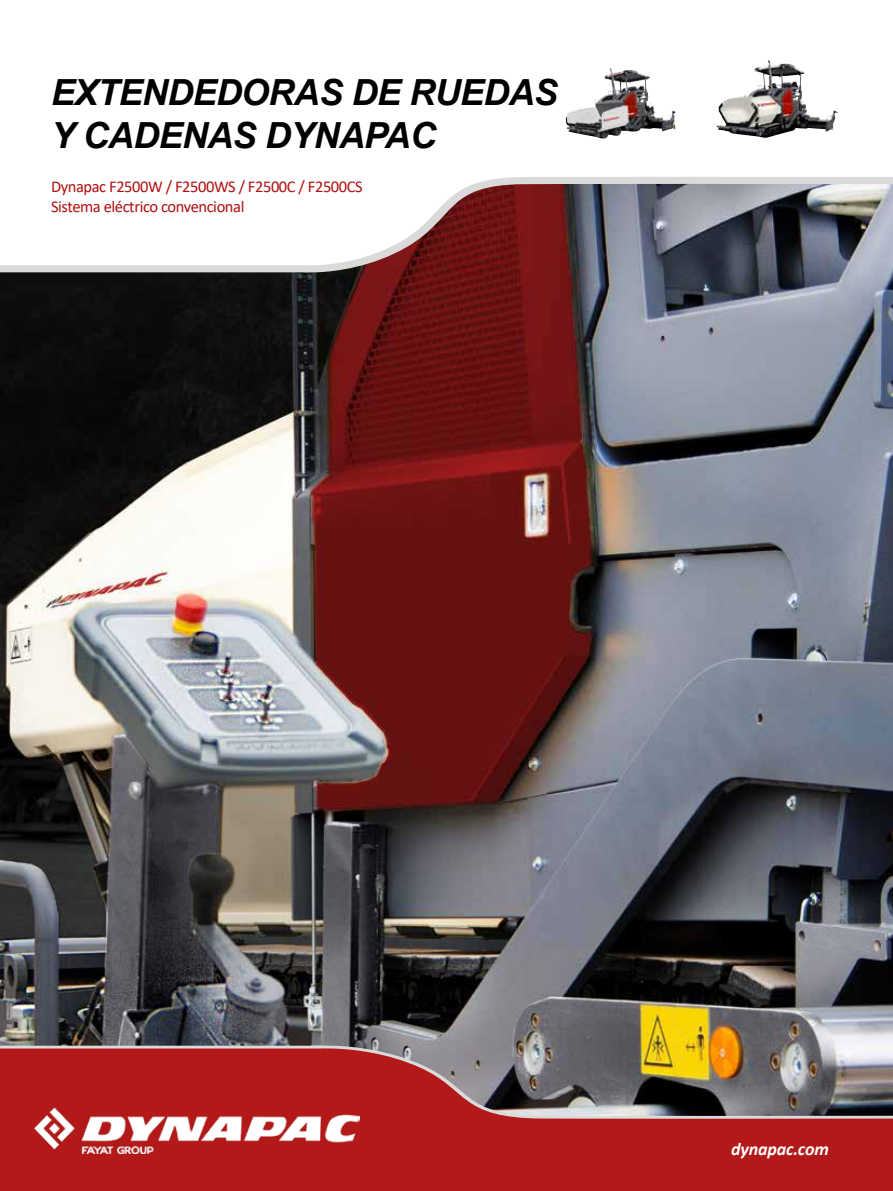
<style>
.page{position:relative;width:893px;height:1191px;background:#fff}
.page>*{position:absolute;margin:0;border:0;box-sizing:border-box;transform-origin:0 0}
.t1{font:italic 700 36px/43.2px "Arial";letter-spacing:-.02em;color:#000}
.t2{font:italic 700 18px "Calibri";letter-spacing:-.01em;color:#fff}
.t3{font:16.5px/19.8px "Calibri";letter-spacing:-.025em;color:#b00f10}
</style>
<div class="page">
<img style="left:0;top:272px;width:893px;height:772px">
<svg style="left:0;top:69px;width:893px;height:203px"></svg>
<svg style="left:0;top:1044px;width:893px;height:147px;background:#a43833"></svg>
<img style="left:34px;top:1105px;width:325px;height:48px">
<img style="left:716px;top:60px;width:118px;height:78px">
<img style="left:566px;top:68px;width:47px;height:71px">
<h1 class="t1" style="left:51px;top:72px;width:508px">EXTENDEDORAS DE RUEDAS<br>Y CADENAS DYNAPAC</h1>
<p class="t3" style="left:51px;top:176px;width:313px">Dynapac F2500W / F2500WS / F2500C / F2500CS<br>Sistema eléctrico convencional</p>
<p class="t2" style="left:731px;top:1136px;width:99px">dynapac.com</p>
</div>
